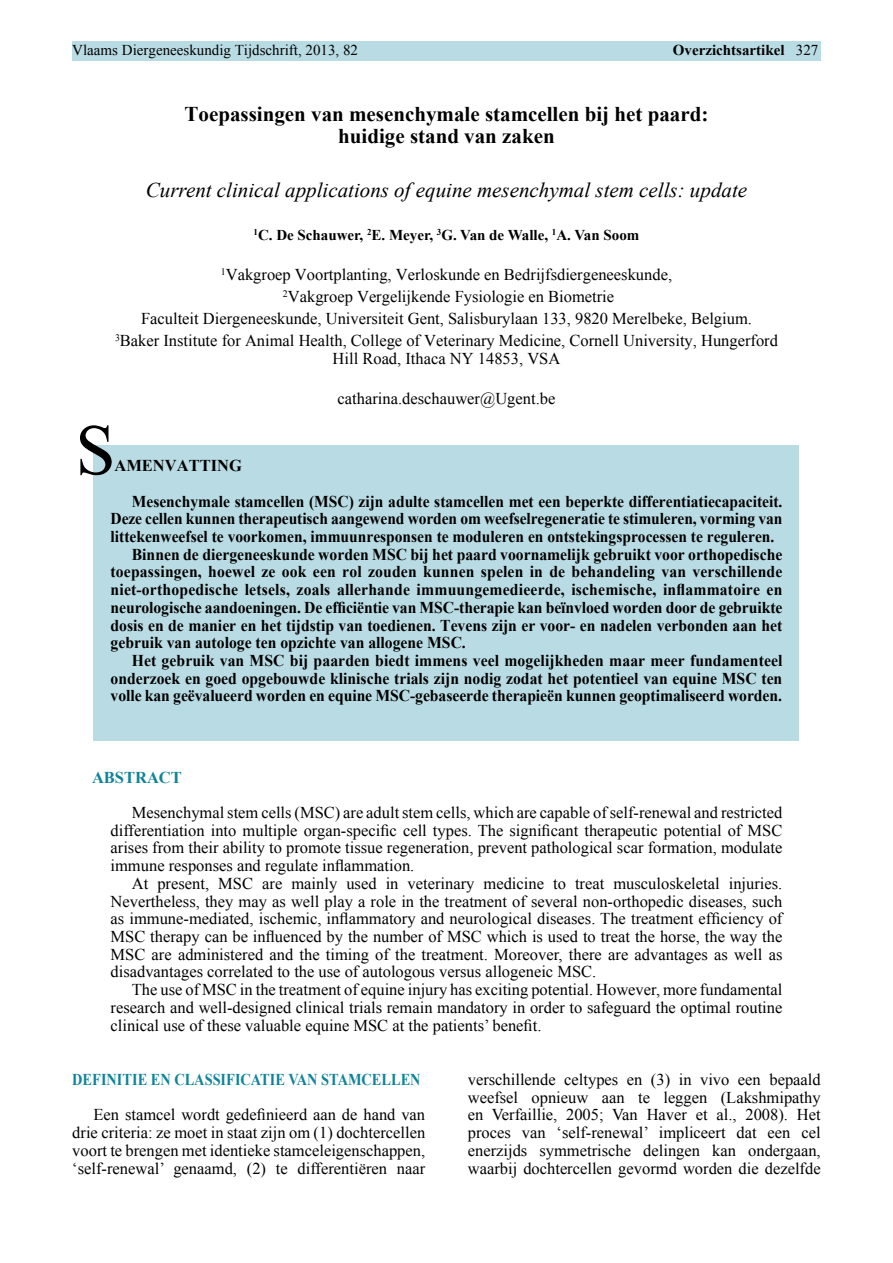
<style>
.page{position:relative;width:893px;height:1263px;background:#fff}
.page>*{position:absolute;margin:0;border:0;box-sizing:border-box;transform-origin:0 0}
.t1{font:72px "Times New Roman";color:#000}
.t2{font:700 21px/22.5px "Times New Roman";color:#000;text-align:center}
.t3{font:italic 21px "Times New Roman";color:#000}
.t4{font:16.5px/17.7px "Times New Roman";color:#000;text-align:justify}
.t5{font:700 16.5px "Times New Roman";color:#000;scale:.95 1}
.t6{font:700 16.5px "Times New Roman";color:#000;scale:.94 1}
.t7{font:700 16.5px/35.4px "Times New Roman";color:#000}
.t8{font:700 16.5px "Times New Roman";color:#0e8398;scale:.87 1}
.t9{font:700 16.5px "Times New Roman";color:#0e8398}
.t10{font:700 15px "Times New Roman";color:#000}
.t11{font:15px "Times New Roman";color:#000}
.s1{font-weight:400}
</style>
<div class="page">
<div style="left:72px;top:42px;width:749px;height:19px;background:#b9dce4"></div>
<div style="left:94px;top:445px;width:705px;height:296px;background:#b9dce4"></div>
<p class="t11" style="left:72px;top:40px;width:287px">Vlaams Diergeneeskundig Tijdschrift, 2013, 82</p>
<p class="t10" style="left:673px;top:40px;width:147px">Overzichtsartikel <span class="s1">327</span></p>
<p class="t11" style="left:351px;top:41px;width:9px">3</p>
<p class="t2" style="left:185px;top:102px;width:525px">Toepassingen van mesenchymale stamcellen bij het paard: huidige stand van zaken</p>
<p class="t3" style="left:146px;top:176px;width:603px">Current clinical applications of equine mesenchymal stem cells: update</p>
<p class="t10" style="left:254px;top:225px;width:387px"><sup>1</sup>C. De Schauwer, <sup>2</sup>E. Meyer, <sup>3</sup>G. Van de Walle, <sup>1</sup>A. Van Soom</p>
<p class="t4" style="left:115px;top:263px;width:665px;line-height:21.9px;text-align:center"><sup>1</sup>Vakgroep Voortplanting, Verloskunde en Bedrijfsdiergeneeskunde,<br><sup>2</sup>Vakgroep Vergelijkende Fysiologie en Biometrie<br>Faculteit Diergeneeskunde, Universiteit Gent, Salisburylaan 133, 9820 Merelbeke, Belgium.<br><sup>3</sup>Baker Institute for Animal Health, College of Veterinary Medicine, Cornell University, Hungerford</p>
<p class="t4" style="left:333px;top:349px;width:229px">Hill Road, Ithaca NY 14853, VSA</p>
<p class="t4" style="left:338px;top:389px;width:219px">catharina.deschauwer@Ugent.be</p>
<h1 class="t1" style="left:75px;top:402px;width:42px">S</h1>
<p class="t7" style="left:132px;top:448px;width:652px;text-indent:-17px">AMENVATTING<br>Mesenchymale stamcellen (MSC) zijn adulte stamcellen met een beperkte differentiatiecapaciteit.</p>
<p class="t6" style="left:111px;top:507px;width:716px">Deze cellen kunnen therapeutisch aangewend worden om weefselregeneratie te stimuleren, vorming van</p>
<p class="t6" style="left:111px;top:525px;width:708px">littekenweefsel te voorkomen, immuunresponsen te moduleren en ontstekingsprocessen te reguleren.</p>
<p class="t5" style="left:132px;top:543px;width:686px">Binnen de diergeneeskunde worden MSC bij het paard voornamelijk gebruikt voor orthopedische</p>
<p class="t5" style="left:111px;top:560px;width:709px">toepassingen, hoewel ze ook een rol zouden kunnen spelen in de behandeling van verschillende</p>
<p class="t5" style="left:111px;top:578px;width:709px">niet-orthopedische letsels, zoals allerhande immuungemedieerde, ischemische, inflammatoire en</p>
<p class="t5" style="left:111px;top:596px;width:709px">neurologische aandoeningen. De efficiëntie van MSC-therapie kan beïnvloed worden door de gebruikte</p>
<p class="t5" style="left:111px;top:614px;width:709px">dosis en de manier en het tijdstip van toedienen. Tevens zijn er voor- en nadelen verbonden aan het</p>
<p class="t5" style="left:111px;top:631px;width:376px">gebruik van autologe ten opzichte van allogene MSC.</p>
<p class="t5" style="left:132px;top:649px;width:686px">Het gebruik van MSC bij paarden biedt immens veel mogelijkheden maar meer fundamenteel</p>
<p class="t5" style="left:111px;top:667px;width:709px">onderzoek en goed opgebouwde klinische trials zijn nodig zodat het potentieel van equine MSC ten</p>
<p class="t5" style="left:111px;top:684px;width:708px">volle kan geëvalueerd worden en equine MSC-gebaseerde therapieën kunnen geoptimaliseerd worden.</p>
<p class="t9" style="left:92px;top:766px;width:91px">ABSTRACT</p>
<p class="t4" style="left:111px;top:803px;width:673px;text-indent:21px">Mesenchymal stem cells (MSC) are adult stem cells, which are capable of self-renewal and restricted differentiation into multiple organ-specific cell types. The significant therapeutic potential of MSC arises from their ability to promote tissue regeneration, prevent pathological scar formation, modulate immune responses and regulate inflammation.</p>
<p class="t4" style="left:111px;top:874px;width:673px;text-indent:21px">At present, MSC are mainly used in veterinary medicine to treat musculoskeletal injuries.<br>Nevertheless, they may as well play a role in the treatment of several non-orthopedic diseases, such as immune-mediated, ischemic, inflammatory and neurological diseases. The treatment efficiency of MSC therapy can be influenced by the number of MSC which is used to treat the horse, the way the MSC are administered and the timing of the treatment. Moreover, there are advantages as well as disadvantages correlated to the use of autologous versus allogeneic MSC.</p>
<p class="t4" style="left:111px;top:980px;width:673px;text-indent:21px">The use of MSC in the treatment of equine injury has exciting potential. However, more fundamental research and well-designed clinical trials remain mandatory in order to safeguard the optimal routine clinical use of these valuable equine MSC at the patients’ benefit.</p>
<p class="t8" style="left:72px;top:1068px;width:402px">DEFINITIE EN CLASSIFICATIE VAN STAMCELLEN</p>
<p class="t4" style="left:72px;top:1106px;width:354px;text-indent:21px">Een stamcel wordt gedefinieerd aan de hand van drie criteria: ze moet in staat zijn om (1) dochtercellen voort te brengen met identieke stamceleigenschappen, ‘self-renewal’ genaamd, (2) te differentiëren naar</p>
<p class="t4" style="left:468px;top:1070px;width:354px">verschillende celtypes en (3) in vivo een bepaald weefsel opnieuw aan te leggen (Lakshmipathy en Verfaillie, 2005; Van Haver et al., 2008). Het proces van ‘self-renewal’ impliceert dat een cel enerzijds symmetrische delingen kan ondergaan, waarbij dochtercellen gevormd worden die dezelfde</p>
</div>
